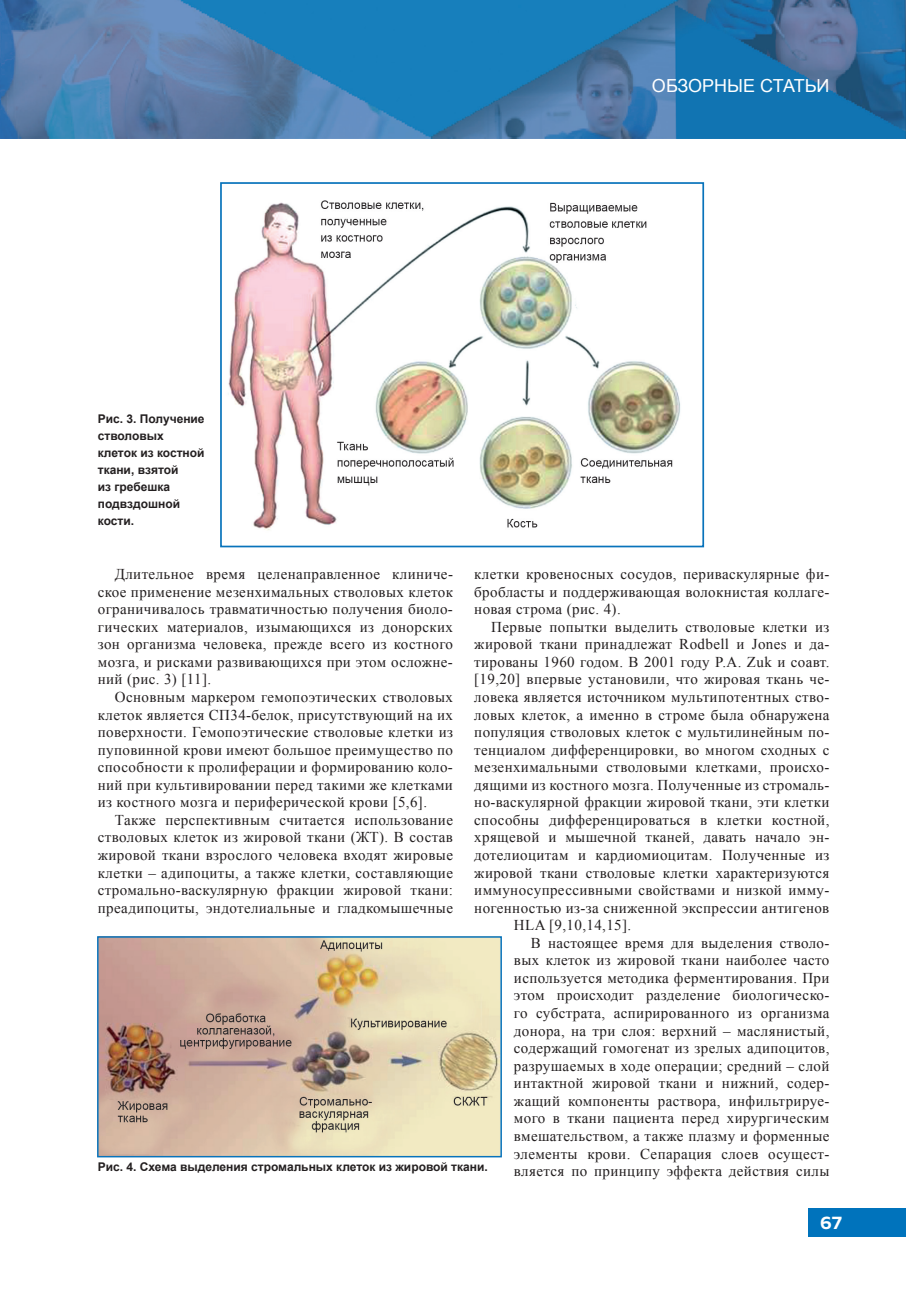
<style>
.page{position:relative;width:906px;height:1289px;background:#fff}
.page>*{position:absolute;margin:0;border:0;box-sizing:border-box;transform-origin:0 0}
.t1{font:18px "Arial";color:#fff}
.t2{font:700 18px "Muller";color:#fff}
.t3{font:15px/17.5px "Times New Roman";letter-spacing:.025em;color:#231f20;text-align:justify}
.t4{font:700 12px/17px "Arial";color:#231f20}
</style>
<div class="page">
<img style="left:1px;top:0;width:905px;height:138px">
<img style="left:0;top:0;width:1px;height:138px">
<div style="left:809px;top:1208px;width:97px;height:28px;background:#0073bc"></div>
<img style="left:228px;top:200px;width:453px;height:330px">
<div style="left:220px;top:182px;width:484px;height:365px;border:2px solid #0873bb"></div>
<img style="left:100px;top:939px;width:399px;height:215px">
<div style="left:97px;top:936px;width:405px;height:221px;border:2px solid #0873bb"></div>
<p class="t4" style="left:98px;top:410px;width:108px">Рис. 3. Получение стволовых клеток из костной ткани, взятой<br>из гребешка подвздошной кости.</p>
<p class="t1" style="left:652px;top:74px;width:179px">ОБЗОРНЫЕ СТАТЬИ</p>
<p class="t3" style="left:474px;top:565px;width:357px">клетки кровеносных сосудов, периваскулярные фи&shy;бробласты и поддерживающая волокнистая коллаге&shy;новая строма (рис. 4).</p>
<p class="t3" style="left:491px;top:617px;width:340px">Первые попытки выделить стволовые клетки из</p>
<p class="t3" style="left:474px;top:635px;width:357px">жировой ткани принадлежат Rodbell и Jones и да-</p>
<p class="t3" style="left:474px;top:653px;width:357px">тированы 1960 годом. В 2001 году P.A. Zuk и соавт.</p>
<p class="t3" style="left:474px;top:670px;width:357px">[19,20] впервые установили, что жировая ткань че-</p>
<p class="t3" style="left:474px;top:688px;width:357px">ловека является источником мультипотентных ство-</p>
<p class="t3" style="left:474px;top:705px;width:357px">ловых клеток, а именно в строме была обнаружена</p>
<p class="t3" style="left:474px;top:723px;width:357px">популяция стволовых клеток с мультилинейным по-</p>
<p class="t3" style="left:474px;top:740px;width:357px">тенциалом дифференцировки, во многом сходных с</p>
<p class="t3" style="left:474px;top:758px;width:357px">мезенхимальными стволовыми клетками, происхо-</p>
<p class="t3" style="left:474px;top:775px;width:357px">дящими из костного мозга. Полученные из стромаль-</p>
<p class="t3" style="left:474px;top:793px;width:357px">но-васкулярной фракции жировой ткани, эти клетки</p>
<p class="t3" style="left:474px;top:810px;width:357px">способны дифференцироваться в клетки костной,</p>
<p class="t3" style="left:474px;top:828px;width:357px">хрящевой и мышечной тканей, давать начало эн-</p>
<p class="t3" style="left:474px;top:846px;width:357px">дотелиоцитам и кардиомиоцитам. Полученные из</p>
<p class="t3" style="left:474px;top:863px;width:357px">жировой ткани стволовые клетки характеризуются</p>
<p class="t3" style="left:474px;top:881px;width:357px">иммуносупрессивными свойствами и низкой имму-</p>
<p class="t3" style="left:474px;top:898px;width:357px">ногенностью из-за сниженной экспрессии антигенов</p>
<p class="t3" style="left:514px;top:916px;width:119px">HLA [9,10,14,15].</p>
<p class="t3" style="left:531px;top:933px;width:300px">В настоящее время для выделения стволо-</p>
<p class="t3" style="left:514px;top:951px;width:317px">вых клеток из жировой ткани наиболее часто</p>
<p class="t3" style="left:514px;top:968px;width:317px">используется методика ферментирования. При</p>
<p class="t3" style="left:514px;top:986px;width:317px">этом происходит разделение биологическо-</p>
<p class="t3" style="left:514px;top:1004px;width:317px">го субстрата, аспирированного из организма</p>
<p class="t3" style="left:514px;top:1021px;width:317px">донора, на три слоя: верхний – маслянистый,</p>
<p class="t3" style="left:514px;top:1039px;width:317px">содержащий гомогенат из зрелых адипоцитов,</p>
<p class="t3" style="left:514px;top:1056px;width:317px">разрушаемых в ходе операции; средний – слой</p>
<p class="t3" style="left:514px;top:1074px;width:317px">интактной жировой ткани и нижний, содер-</p>
<p class="t3" style="left:514px;top:1091px;width:317px">жащий компоненты раствора, инфильтрируе-</p>
<p class="t3" style="left:514px;top:1109px;width:317px">мого в ткани пациента перед хирургическим</p>
<p class="t3" style="left:514px;top:1126px;width:317px">вмешательством, а также плазму и форменные</p>
<p class="t3" style="left:514px;top:1144px;width:317px">элементы крови. Сепарация слоев осущест-</p>
<p class="t3" style="left:514px;top:1161px;width:317px">вляется по принципу эффекта действия силы</p>
<p class="t3" style="left:98px;top:565px;width:357px;text-indent:17px">Длительное время целенаправленное клиниче&shy;ское применение мезенхимальных стволовых клеток ограничивалось травматичностью получения биоло&shy;гических материалов, изымающихся из донорских зон организма человека, прежде всего из костного мозга, и рисками развивающихся при этом осложне&shy;ний (рис. 3) [11].</p>
<p class="t3" style="left:98px;top:688px;width:357px;text-indent:17px">Основным маркером гемопоэтических стволовых клеток является СП34-белок, присутствующий на их поверхности. Гемопоэтические стволовые клетки из пуповинной крови имеют большое преимущество по способности к пролиферации и формированию коло&shy;ний при культивировании перед такими же клетками из костного мозга и периферической крови [5,6].</p>
<p class="t3" style="left:98px;top:810px;width:357px;text-indent:17px">Также перспективным считается использование стволовых клеток из жировой ткани (ЖТ). В состав жировой ткани взрослого человека входят жировые клетки – адипоциты, а также клетки, составляющие стромально-васкулярную фракции жировой ткани: преадипоциты, эндотелиальные и гладкомышечные</p>
<p class="t4" style="left:98px;top:1158px;width:391px">Рис. 4. Схема выделения стромальных клеток из жировой ткани.</p>
<p class="t2" style="left:820px;top:1211px;width:23px">67</p>
</div>
